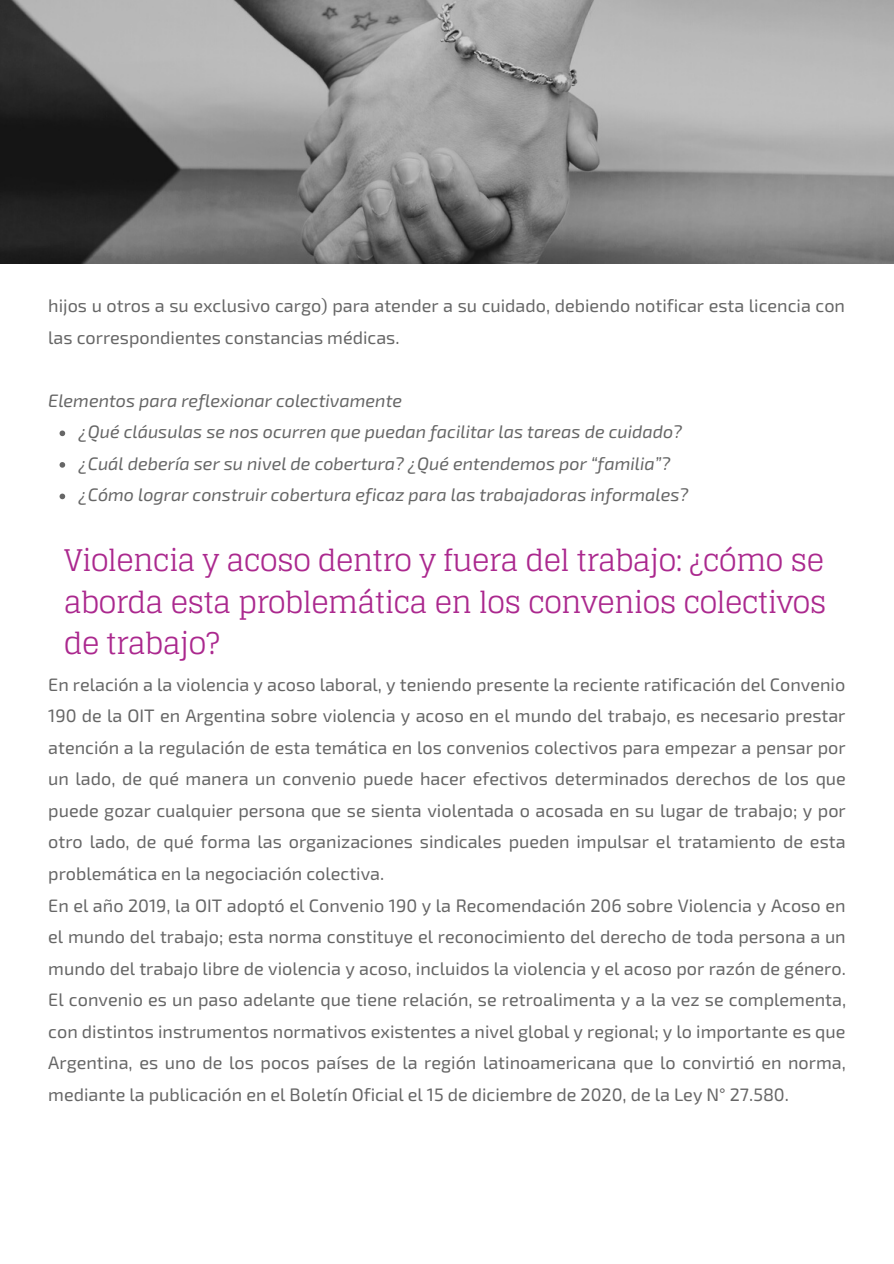
<style>
.page{position:relative;width:894px;height:1264px;background:#fff}
.page>*{position:absolute;margin:0;border:0;box-sizing:border-box;transform-origin:0 0}
.t1{font:29.85px/41.7px "Glegoo";letter-spacing:-.03em;color:#ab288e;text-align:justify}
.t2{font:18px/31.5px "Exo 2";color:#666;text-align:justify}
.t3{font:italic 18px "Exo 2";color:#666}
</style>
<div class="page">
<svg style="left:60px;top:430px;width:5px;height:6px"></svg>
<svg style="left:60px;top:462px;width:5px;height:5px"></svg>
<svg style="left:60px;top:493px;width:5px;height:6px"></svg>
<img style="left:0;top:0;width:893px;height:263px">
<p class="t2" style="left:48px;top:289px;width:798px">hijos u otros a su exclusivo cargo) para atender a su cuidado, debiendo notificar esta licencia con las correspondientes constancias médicas.</p>
<p class="t3" style="left:48px;top:389px;width:355px">Elementos para reflexionar colectivamente</p>
<p class="t3" style="left:79px;top:420px;width:604px">¿Qué cláusulas se nos ocurren que puedan facilitar las tareas de cuidado?</p>
<p class="t3" style="left:79px;top:452px;width:593px">¿Cuál debería ser su nivel de cobertura? ¿Qué entendemos por “familia”?</p>
<p class="t3" style="left:79px;top:483px;width:611px">¿Cómo lograr construir cobertura eficaz para las trabajadoras informales?</p>
<p class="t1" style="left:64px;top:540px;width:764px">Violencia y acoso dentro y fuera del trabajo: ¿cómo se aborda esta problemática en los convenios colectivos de trabajo?</p>
<p class="t2" style="left:48px;top:667px;width:798px">En relación a la violencia y acoso laboral, y teniendo presente la reciente ratificación del Convenio 190 de la OIT en Argentina sobre violencia y acoso en el mundo del trabajo, es necesario prestar atención a la regulación de esta temática en los convenios colectivos para empezar a pensar por un lado, de qué manera un convenio puede hacer efectivos determinados derechos de los que puede gozar cualquier persona que se sienta violentada o acosada en su lugar de trabajo; y por otro lado, de qué forma las organizaciones sindicales pueden impulsar el tratamiento de esta problemática en la negociación colectiva.</p>
<p class="t2" style="left:48px;top:888px;width:799px">En el año 2019, la OIT adoptó el Convenio 190 y la Recomendación 206 sobre Violencia y Acoso en el mundo del trabajo; esta norma constituye el reconocimiento del derecho de toda persona a un mundo del trabajo libre de violencia y acoso, incluidos la violencia y el acoso por razón de género.<br>El convenio es un paso adelante que tiene relación, se retroalimenta y a la vez se complementa, con distintos instrumentos normativos existentes a nivel global y regional; y lo importante es que Argentina, es uno de los pocos países de la región latinoamericana que lo convirtió en norma, mediante la publicación en el Boletín Oficial el 15 de diciembre de 2020, de la Ley N° 27.580.</p>
</div>
